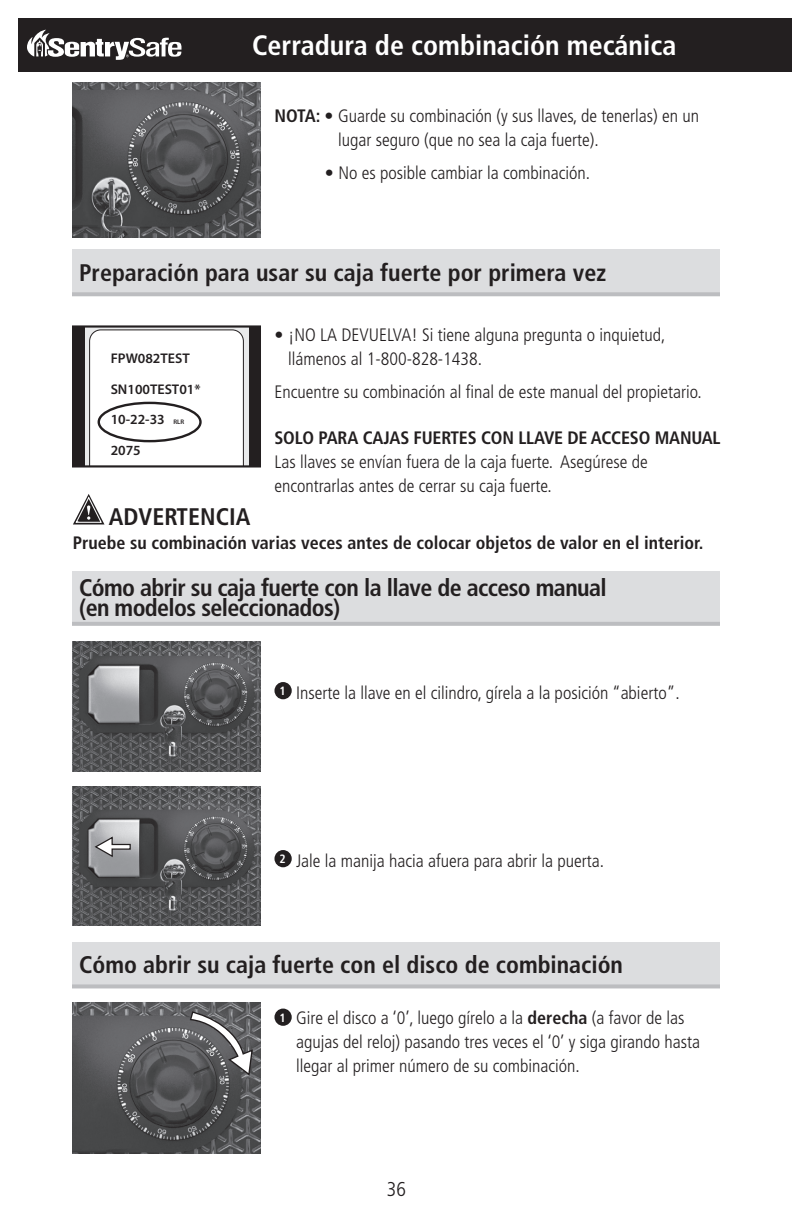
<style>
.page{position:relative;width:792px;height:1224px;background:#fff}
.page>*{position:absolute;margin:0;border:0;box-sizing:border-box;transform-origin:0 0}
.t1{font:700 condensed 28px "Frutiger";color:#fff}
.t2{font:700 condensed 24px "Frutiger";color:#231f20}
.t3{font:700 condensed 24px/20px "Frutiger";letter-spacing:-.025em;color:#231f20}
.t4{font:300 condensed 20px "Frutiger LT Std";color:#231f20}
.t5{font:300 condensed 18px/24px "Frutiger LT Std";color:#231f20}
.t6{font:700 condensed 18px "Frutiger";color:#231f20}
.t7{font:600 14px/30.6px "Myriad Pro";color:#231f20}
.t8{font:700 condensed 12px "Frutiger";color:#fff}
.s1{font-family:"Frutiger";font-weight:700}
.s2{font-size:6.6px}
</style>
<div class="page">
<div style="left:18px;top:18px;width:774px;height:54px;background:#231f20"></div>
<svg style="left:27px;top:30px;width:155px;height:30px"></svg>
<svg style="left:73px;top:494px;width:32px;height:30px"></svg>
<div style="left:274px;top:682px;width:18px;height:17px;background:#231f20;border-radius:50%"></div>
<div style="left:274px;top:850px;width:18px;height:17px;background:#231f20;border-radius:50%"></div>
<div style="left:274px;top:1009px;width:18px;height:17px;background:#231f20;border-radius:50%"></div>
<img style="left:72px;top:1002px;width:189px;height:151px">
<img style="left:72px;top:786px;width:189px;height:140px">
<div style="left:73px;top:327px;width:187px;height:139px;background:#231f20"></div>
<svg style="left:85px;top:328px;width:163px;height:137px;background:#c4c4c5"></svg>
<div style="left:90px;top:330px;width:153px;height:135px;background:#fff"></div>
<div style="left:72px;top:325px;width:189px;height:143px;border:2px solid #231f20"></div>
<div style="left:72px;top:250px;width:648px;height:44px;background:#dcdddf"></div>
<hr style="left:72px;top:292px;width:648px;height:4px;background:#bcbdc0">
<div style="left:72px;top:571px;width:648px;height:53px;background:#dcdddf"></div>
<hr style="left:72px;top:622px;width:648px;height:4px;background:#bcbdc0">
<div style="left:98px;top:402px;width:104px;height:40px;border:2px solid #231f20;border-radius:50%"></div>
<div style="left:72px;top:942px;width:648px;height:44px;background:#dcdddf"></div>
<svg style="left:72px;top:984px;width:648px;height:4px;background:#bfc0c3"></svg>
<svg style="left:189px;top:1004px;width:65px;height:73px;background:#727274"></svg>
<svg style="left:93px;top:835px;width:38px;height:23px"></svg>
<img style="left:72px;top:82px;width:189px;height:156px">
<img style="left:72px;top:641px;width:189px;height:131px">
<p class="t1" style="left:252px;top:28px;width:426px">Cerradura de combinación mecánica</p>
<p class="t5" style="left:338px;top:104px;width:362px;text-indent:-64px"><span class="s1">NOTA: •</span> Guarde su combinación (y sus llaves, de tenerlas) en un lugar seguro (que no sea la caja fuerte).</p>
<p class="t5" style="left:325px;top:161px;width:267px"><span class="s1">•</span> No es posible cambiar la combinación.</p>
<p class="t2" style="left:79px;top:258px;width:528px">Preparación para usar su caja fuerte por primera vez</p>
<p class="t7" style="left:111px;top:343px;width:91px">FPW082TEST<br>SN100TEST01*<br>10-22-33 <span class="s2">RLR<br></span>2075</p>
<p class="t5" style="left:288px;top:323px;width:379px;text-indent:-14px"><span class="s1">•</span> ¡NO LA DEVUELVA! Si tiene alguna pregunta o inquietud, llámenos al 1-800-828-1438.</p>
<p class="t5" style="left:274px;top:380px;width:429px">Encuentre su combinación al final de este manual del propietario.</p>
<p class="t5" style="left:274px;top:426px;width:448px"><span class="s1">SOLO PARA CAJAS FUERTES CON LLAVE DE ACCESO MANUAL<br></span>Las llaves se envían fuera de la caja fuerte. Asegúrese de encontrarlas antes de cerrar su caja fuerte.</p>
<p class="t2" style="left:109px;top:502px;width:143px">ADVERTENCIA</p>
<p class="t6" style="left:73px;top:532px;width:632px">Pruebe su combinación varias veces antes de colocar objetos de valor en el interior.</p>
<p class="t3" style="left:79px;top:578px;width:529px">Cómo abrir su caja fuerte con la llave de acceso manual (en modelos seleccionados)</p>
<p class="t8" style="left:279px;top:684px;width:8px">1</p>
<p class="t5" style="left:296px;top:681px;width:385px">Inserte la llave en el cilindro, gírela a la posición “abierto”.</p>
<p class="t8" style="left:279px;top:852px;width:8px">2</p>
<p class="t5" style="left:296px;top:849px;width:310px">Jale la manija hacia afuera para abrir la puerta.</p>
<p class="t2" style="left:79px;top:951px;width:545px">Cómo abrir su caja fuerte con el disco de combinación</p>
<p class="t8" style="left:279px;top:1010px;width:8px">1</p>
<p class="t5" style="left:296px;top:1006px;width:406px">Gire el disco a ‘0’, luego gírelo a la <span class="s1">derecha</span> (a favor de las agujas del reloj) pasando tres veces el ‘0’ y siga girando hasta llegar al primer número de su combinación.</p>
<p class="t4" style="left:387px;top:1177px;width:21px">36</p>
</div>
